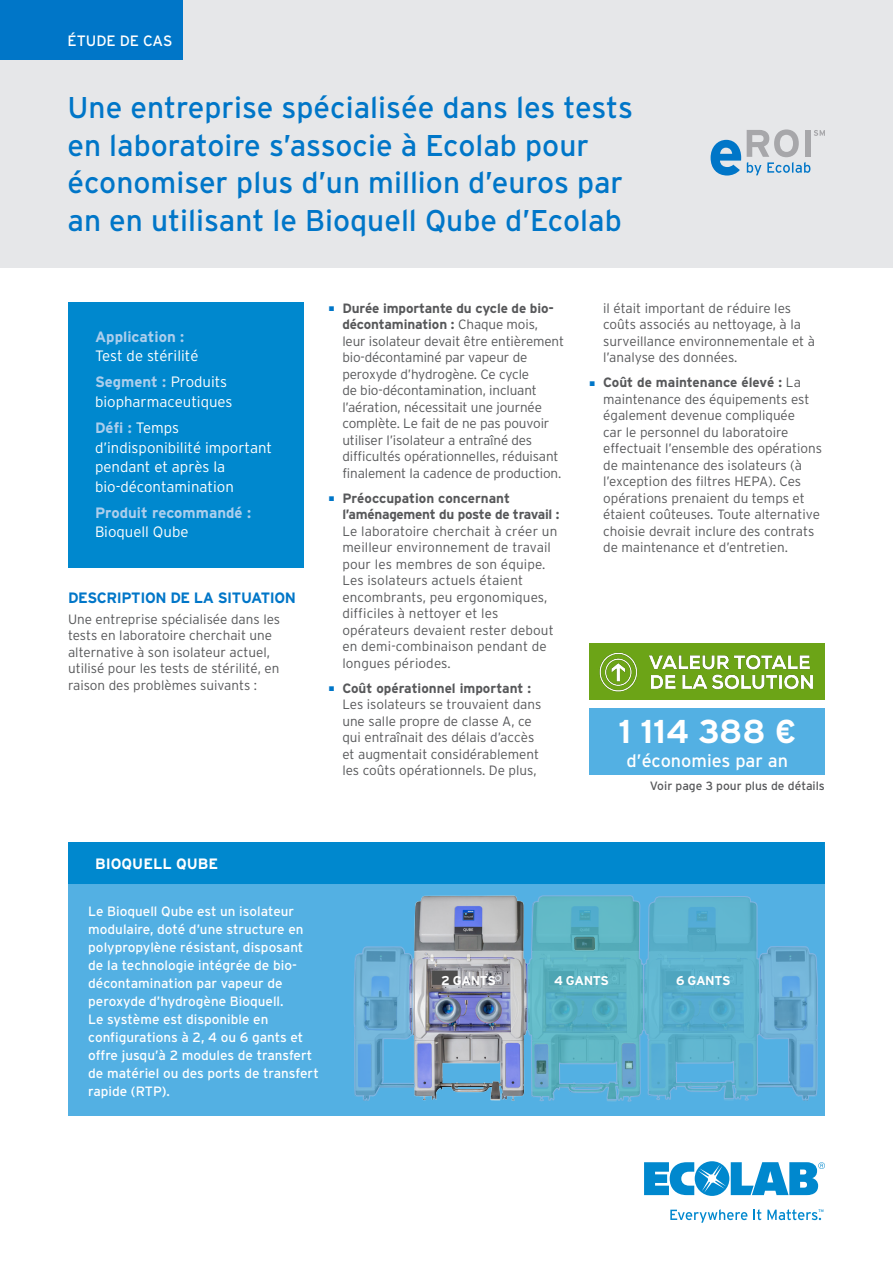
<style>
.page{position:relative;width:893px;height:1263px;background:#fff}
.page>*{position:absolute;margin:0;border:0;box-sizing:border-box;transform-origin:0 0}
.Body_Copy{font:700 33px "Interstate";color:#fff}
.t1{font:30px/37.5px "Interstate";color:#0076c8}
.Body_Copy-2{font:18px "Interstate";color:#fff}
.Secondary_Bullets_26{font:300 15px/19.5px "Interstate";color:#fff}
.Secondary_Bullets_26-2{font:700 15px/19.5px "Interstate";color:#acceec}
.SUB_HEADING{font:700 15px "Interstate";letter-spacing:-.025em;color:#0076c8}
.Square_bullet_WO{font:700 15px "Interstate";color:#fff}
.TOP_LEFT_TITLE{font:15px "Interstate";color:#fff}
.BODY_COPY{font:300 13.5px/16.5px "Interstate";color:#57585a}
.Secondary_Bullets_26-3{font:13.5px/18px "Interstate";color:#fff}
.t2{font:700 12.75px "Interstate";letter-spacing:-.03em;color:#fff}
.Body_Copy-3{font:12px "Interstate";color:#57585a}
.t3{font:3.75px "Interstate";color:#0088ce}
.s1{font-weight:700;color:#acceec}
.s2{font-weight:300;color:#fff}
.s3{font-weight:700}
</style>
<div class="page">
<svg style="left:644px;top:1161px;width:181px;height:35px"></svg>
<svg style="left:670px;top:1209px;width:77px;height:14px"></svg>
<svg style="left:753px;top:1209px;width:8px;height:11px"></svg>
<svg style="left:767px;top:1209px;width:54px;height:11px"></svg>
<div style="left:0;top:0;width:893px;height:268px;background:#e6e7e9"></div>
<div style="left:0;top:0;width:183px;height:59px;background:#0076c8"></div>
<svg style="left:711px;top:140px;width:30px;height:36px"></svg>
<svg style="left:747px;top:129px;width:78px;height:46px"></svg>
<div style="left:68px;top:303px;width:235px;height:265px;background:#0088ce"></div>
<div style="left:590px;top:644px;width:235px;height:56px;background:#6ca417"></div>
<div style="left:590px;top:708px;width:235px;height:67px;background:#53b0e3"></div>
<img style="left:599px;top:652px;width:214px;height:39px">
<div style="left:68px;top:847px;width:757px;height:269px;background:#53b0e3"></div>
<div style="left:69px;top:843px;width:755px;height:40px;background:#0088ce"></div>
<div style="left:68px;top:842px;width:757px;height:42px;border:2px solid #0088ce"></div>
<img style="left:415px;top:883px;width:111px;height:218px">
<svg style="left:526px;top:883px;width:293px;height:218px"></svg>
<svg style="left:353px;top:883px;width:62px;height:218px"></svg>
<p class="TOP_LEFT_TITLE" style="left:68px;top:32px;width:106px">ÉTUDE DE CAS</p>
<p class="t1" style="left:68px;top:88px;width:567px">Une entreprise spécialisée dans les tests en laboratoire s’associe à Ecolab pour économiser plus d’un million d’euros par an en utilisant le Bioquell Qube d’Ecolab</p>
<p class="Secondary_Bullets_26" style="left:95px;top:326px;width:105px"><span class="s1">Application :<br></span>Test de stérilité</p>
<p class="Secondary_Bullets_26" style="left:95px;top:372px;width:139px"><span class="s1">Segment :</span> Produits biopharmaceutiques</p>
<p class="Secondary_Bullets_26" style="left:95px;top:418px;width:179px"><span class="s1">Défi :</span> Temps d’indisponibilité important pendant et après la bio-décontamination</p>
<p class="Secondary_Bullets_26-2" style="left:95px;top:503px;width:158px">Produit recommandé :<br><span class="s2">Bioquell Qube</span></p>
<p class="SUB_HEADING" style="left:68px;top:589px;width:230px">DESCRIPTION DE LA SITUATION</p>
<p class="BODY_COPY" style="left:68px;top:611px;width:214px">Une entreprise spécialisée dans les tests en laboratoire cherchait une alternative à son isolateur actuel, utilisé pour les tests de stérilité, en raison des problèmes suivants :</p>
<p class="BODY_COPY" style="left:342px;top:300px;width:223px"><span class="s3">Durée importante du cycle de bio&shy;décontamination :</span> Chaque mois, leur isolateur devait être entièrement bio-décontaminé par vapeur de peroxyde d’hydrogène. Ce cycle<br>de bio-décontamination, incluant l’aération, nécessitait une journée complète. Le fait de ne pas pouvoir utiliser l’isolateur a entraîné des difficultés opérationnelles, réduisant finalement la cadence de production.</p>
<p class="BODY_COPY" style="left:342px;top:490px;width:219px"><span class="s3">Préoccupation concernant l’aménagement du poste de travail :<br></span>Le laboratoire cherchait à créer un meilleur environnement de travail pour les membres de son équipe.<br>Les isolateurs actuels étaient encombrants, peu ergonomiques, difficiles à nettoyer et les opérateurs devaient rester debout en demi-combinaison pendant de longues périodes.</p>
<p class="BODY_COPY" style="left:342px;top:680px;width:201px"><span class="s3">Coût opérationnel important :<br></span>Les isolateurs se trouvaient dans une salle propre de classe A, ce qui entraînait des délais d’accès et augmentait considérablement les coûts opérationnels. De plus,</p>
<p class="BODY_COPY" style="left:603px;top:300px;width:213px">il était important de réduire les coûts associés au nettoyage, à la surveillance environnementale et à l’analyse des données.</p>
<p class="BODY_COPY" style="left:603px;top:374px;width:221px"><span class="s3">Coût de maintenance élevé :</span> La maintenance des équipements est également devenue compliquée<br>car le personnel du laboratoire effectuait l’ensemble des opérations de maintenance des isolateurs (à l’exception des filtres HEPA). Ces opérations prenaient du temps et étaient coûteuses. Toute alternative choisie devrait inclure des contrats de maintenance et d’entretien.</p>
<p class="Body_Copy" style="left:618px;top:713px;width:179px">1 114 388 €</p>
<p class="Body_Copy-2" style="left:627px;top:750px;width:163px">d’économies par an</p>
<p class="Body_Copy-3" style="left:650px;top:779px;width:176px">Voir page 3 pour plus de détails</p>
<p class="Square_bullet_WO" style="left:95px;top:855px;width:125px">BIOQUELL QUBE</p>
<p class="Secondary_Bullets_26-3" style="left:88px;top:902px;width:232px">Le Bioquell Qube est un isolateur modulaire, doté d’une structure en polypropylène résistant, disposant de la technologie intégrée de bio&shy;décontamination par vapeur de peroxyde d’hydrogène Bioquell.<br>Le système est disponible en configurations à 2, 4 ou 6 gants et offre jusqu’à 2 modules de transfert de matériel ou des ports de transfert rapide (RTP).</p>
<p class="t2" style="left:441px;top:973px;width:56px">2 GANTS</p>
<p class="t2" style="left:554px;top:973px;width:56px">4 GANTS</p>
<p class="t2" style="left:676px;top:973px;width:56px">6 GANTS</p>
<p class="t3" style="left:818px;top:1208px;width:7px">TM</p>
</div>
